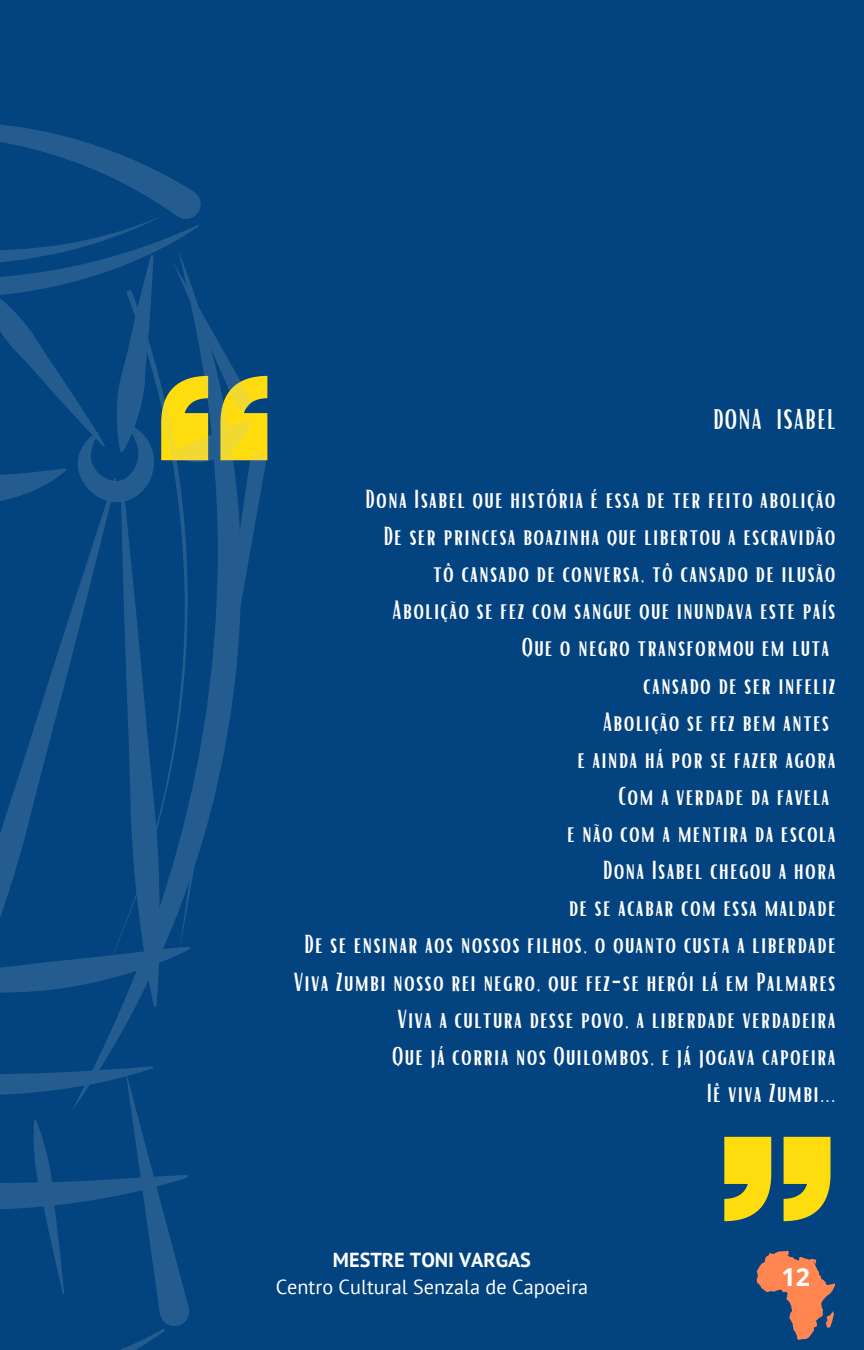
<style>
.page{position:relative;width:864px;height:1350px;background:#024380}
.page>*{position:absolute;margin:0;border:0;box-sizing:border-box;transform-origin:0 0}
.t1{font:27.68px "Bright";letter-spacing:.045em;color:#fff}
.t2{font:25.43px/37.1px "Bright";letter-spacing:.045em;color:#fff;text-align:right}
.t3{font:700 24.75px "Open Sans";color:#fff}
.t4{font:20.25px "PT Sans";color:#fff}
.t5{font:700 20.25px "PT Sans";color:#fff}
</style>
<div class="page">
<svg style="left:724px;top:1137px;width:107px;height:84px"></svg>
<svg style="left:94px;top:1009px;width:40px;height:57px"></svg>
<svg style="left:94px;top:1009px;width:22px;height:15px"></svg>
<svg style="left:0;top:124px;width:267px;height:869px"></svg>
<svg style="left:0;top:1066px;width:189px;height:284px"></svg>
<svg style="left:87px;top:290px;width:101px;height:719px"></svg>
<svg style="left:756px;top:1251px;width:79px;height:89px"></svg>
<p class="t1" style="left:713px;top:401px;width:124px">DONA ISABEL</p>
<p class="t2" style="left:294px;top:479px;width:543px">Dona Isabel que história é essa de ter feito abolição<br>De ser princesa boazinha que libertou a escravidão<br>tô cansado de conversa, tô cansado de ilusão<br>Abolição se fez com sangue que inundava este país<br>Que o negro transformou em luta<br>cansado de ser infeliz<br>Abolição se fez bem antes<br>e ainda há por se fazer agora<br>Com a verdade da favela<br>e não com a mentira da escola<br>Dona Isabel chegou a hora<br>de se acabar com essa maldade<br>De se ensinar aos nossos filhos, o quanto custa a liberdade Viva Zumbi nosso rei negro, que fez-se herói lá em Palmares Viva a cultura desse povo, a liberdade verdadeira<br>Que já corria nos Quilombos, e já jogava capoeira<br>Iê viva Zumbi...</p>
<p class="t5" style="left:333px;top:1247px;width:200px">MESTRE TONI VARGAS</p>
<p class="t4" style="left:276px;top:1274px;width:314px">Centro Cultural Senzala de Capoeira</p>
<p class="t3" style="left:782px;top:1260px;width:30px">12</p>
</div>
